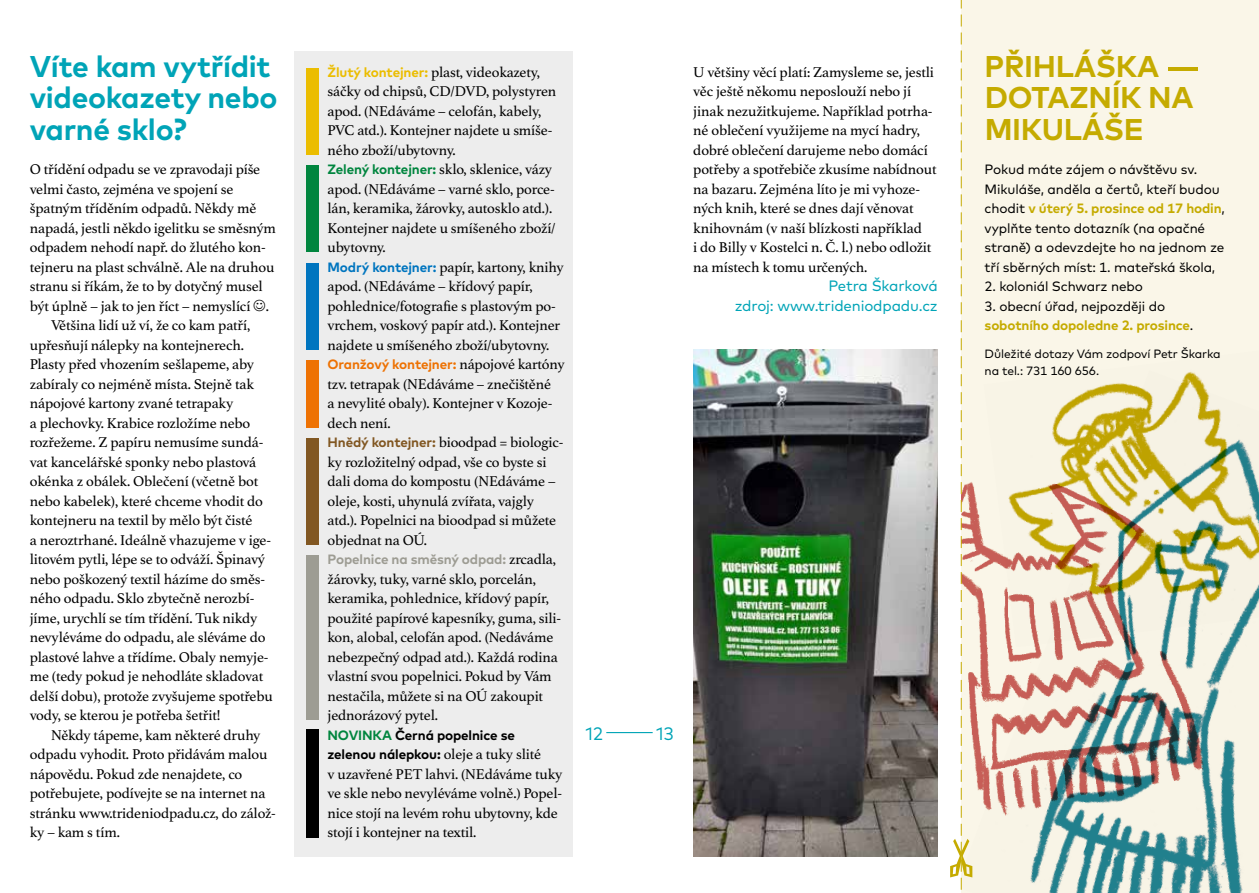
<style>
.page{position:relative;width:1259px;height:893px;background:#fff}
.page>*{position:absolute;margin:0;border:0;box-sizing:border-box;transform-origin:0 0}
.t1{font:700 30px/31.5px "Mark Pro";letter-spacing:-.01em;color:#00a4b7}
.t2{font:700 30px/31.5px "Mark Pro";letter-spacing:-.01em;color:#c5ab00}
.t3{font:18px "Mark Pro";color:#00a4b7}
.t4{font:15px/19.5px "Athelas";letter-spacing:-.01em;color:#000}
.t5{font:15px/19.5px "Mark Pro";letter-spacing:-.01em;color:#00a4b7;text-align:right}
.t6{font:13.5px/19.5px "Mark Pro";letter-spacing:-.01em;color:#000}
.t7{font:700 13.5px/19.5px "Mark Pro";letter-spacing:-.01em;color:#000}
.t8{font:700 13.5px/19.5px "Mark Pro";letter-spacing:-.01em;color:#c5ab00}
.t9{font:700 13.5px "Mark Pro";letter-spacing:-.01em;color:#ee7203}
.t10{font:700 13.5px "Mark Pro";letter-spacing:-.01em;color:#9d9c93}
.t11{font:12px/16.5px "Mark Pro";letter-spacing:-.01em;color:#000}
.s1{font-family:"Mark Pro";font-weight:700;font-size:13.5px;color:#ebbd00}
.s2{font-family:"Mark Pro";font-weight:700;font-size:13.5px;color:#00853e}
.s3{font-family:"Mark Pro";font-weight:700;font-size:13.5px;color:#0075bf}
.s4{font-family:"Athelas";font-weight:400;font-size:15px;color:#000}
.s5{font-family:"Mark Pro";font-weight:700;font-size:13.5px;color:#815722}
.s6{color:#00853e}
.s7{font-family:"Athelas";font-weight:400;font-size:15px}
.s8{font-weight:700;color:#c5ab00}
.s9{font-weight:400;color:#000}
</style>
<div class="page">
<hr style="left:606px;top:732px;width:46px;height:1px;background:#00a4b7">
<div style="left:961px;top:0;width:298px;height:893px;background:#faf6e8"></div>
<img style="left:972px;top:371px;width:287px;height:522px">
<div style="left:294px;top:51px;width:279px;height:806px;background:#ededed"></div>
<img style="left:693px;top:350px;width:245px;height:507px">
<svg style="left:950px;top:0;width:22px;height:890px"></svg>
<div style="left:306px;top:68px;width:13px;height:87px;background:#ebbd00"></div>
<div style="left:306px;top:165px;width:13px;height:87px;background:#00853e"></div>
<div style="left:306px;top:263px;width:13px;height:87px;background:#0075bf"></div>
<div style="left:306px;top:360px;width:13px;height:68px;background:#ee7203"></div>
<div style="left:306px;top:438px;width:13px;height:107px;background:#815722"></div>
<div style="left:306px;top:555px;width:13px;height:165px;background:#9d9c93"></div>
<div style="left:306px;top:729px;width:13px;height:108px;background:#000"></div>
<h1 class="t1" style="left:30px;top:48px;width:249px">Víte kam vytřídit videokazety nebo varné sklo?</h1>
<p class="t4" style="left:30px;top:160px;width:232px">O třídění odpadu se ve zpravodaji píše</p>
<p class="t4" style="left:30px;top:179px;width:205px">velmi často, zejména ve spojení se</p>
<p class="t4" style="left:30px;top:199px;width:228px">špatným tříděním odpadů. Někdy mě</p>
<p class="t4" style="left:30px;top:218px;width:248px">napadá, jestli někdo igelitku se směsným</p>
<p class="t4" style="left:30px;top:238px;width:238px">odpadem nehodí např. do žlutého kon-</p>
<p class="t4" style="left:30px;top:257px;width:246px">tejneru na plast schválně. Ale na druhou</p>
<p class="t4" style="left:30px;top:277px;width:235px">stranu si říkám, že to by dotyčný musel</p>
<p class="t4" style="left:30px;top:296px;width:241px">být úplně – jak to jen říct – nemyslící .</p>
<p class="t4" style="left:51px;top:316px;width:201px">Většina lidí už ví, že co kam patří,</p>
<p class="t4" style="left:30px;top:335px;width:216px">upřesňují nálepky na kontejnerech.</p>
<p class="t4" style="left:30px;top:355px;width:226px">Plasty před vhozením sešlapeme, aby</p>
<p class="t4" style="left:30px;top:374px;width:226px">zabíraly co nejméně místa. Stejně tak</p>
<p class="t4" style="left:30px;top:394px;width:205px">nápojové kartony zvané tetrapaky</p>
<p class="t4" style="left:30px;top:413px;width:222px">a plechovky. Krabice rozložíme nebo</p>
<p class="t4" style="left:30px;top:433px;width:235px">rozřežeme. Z papíru nemusíme sundá-</p>
<p class="t4" style="left:30px;top:452px;width:228px">vat kancelářské sponky nebo plastová</p>
<p class="t4" style="left:30px;top:472px;width:230px">okénka z obálek. Oblečení (včetně bot</p>
<p class="t4" style="left:30px;top:491px;width:235px">nebo kabelek), které chceme vhodit do</p>
<p class="t4" style="left:30px;top:511px;width:224px">kontejneru na textil by mělo být čisté</p>
<p class="t4" style="left:30px;top:530px;width:243px">a neroztrhané. Ideálně vhazujeme v ige-</p>
<p class="t4" style="left:30px;top:550px;width:237px">litovém pytli, lépe se to odváží. Špinavý</p>
<p class="t4" style="left:30px;top:569px;width:237px">nebo poškozený textil házíme do směs-</p>
<p class="t4" style="left:30px;top:589px;width:226px">ného odpadu. Sklo zbytečně nerozbí-</p>
<p class="t4" style="left:30px;top:608px;width:229px">jíme, urychlí se tím třídění. Tuk nikdy</p>
<p class="t4" style="left:30px;top:628px;width:237px">nevyléváme do odpadu, ale sléváme do</p>
<p class="t4" style="left:30px;top:647px;width:240px">plastové lahve a třídíme. Obaly nemyje-</p>
<p class="t4" style="left:30px;top:667px;width:235px">me (tedy pokud je nehodláte skladovat</p>
<p class="t4" style="left:30px;top:686px;width:245px">delší dobu), protože zvyšujeme spotřebu</p>
<p class="t4" style="left:30px;top:706px;width:192px">vody, se kterou je potřeba šetřit!</p>
<p class="t4" style="left:51px;top:725px;width:211px">Někdy tápeme, kam některé druhy</p>
<p class="t4" style="left:30px;top:745px;width:239px">odpadu vyhodit. Proto přidávám malou</p>
<p class="t4" style="left:30px;top:764px;width:214px">nápovědu. Pokud zde nenajdete, co</p>
<p class="t4" style="left:30px;top:784px;width:237px">potřebujete, podívejte se na internet na</p>
<p class="t4" style="left:30px;top:803px;width:248px">stránku www.trideniodpadu.cz, do zálož-</p>
<p class="t4" style="left:30px;top:823px;width:92px">ky – kam s tím.</p>
<p class="t4" style="left:327px;top:62px;width:238px"><span class="s1">Žlutý kontejner:</span> plast, videokazety, sáčky od chipsů, CD/DVD, polystyren apod. (NEdáváme – celofán, kabely, PVC atd.). Kontejner najdete u smíše&shy;ného zboží/ubytovny.<br><span class="s2">Zelený kontejner:</span> sklo, sklenice, vázy apod. (NEdáváme – varné sklo, porce&shy;lán, keramika, žárovky, autosklo atd.).<br>Kontejner najdete u smíšeného zboží/ ubytovny.<br><span class="s3">Modrý kontejner:</span> papír, kartony, knihy apod. (NEdáváme – křídový papír, pohlednice/fotografie s plastovým po&shy;vrchem, voskový papír atd.). Kontejner najdete u smíšeného zboží/ubytovny.</p>
<p class="t9" style="left:327px;top:354px;width:239px">Oranžový kontejner: <span class="s4">nápojové kartóny</span></p>
<p class="t4" style="left:327px;top:374px;width:238px">tzv. tetrapak (NEdáváme – znečištěné<br>a nevylité obaly). Kontejner v Kozoje&shy;dech není.<br><span class="s5">Hnědý kontejner:</span> bioodpad = biologic&shy;ky rozložitelný odpad, vše co byste si dali doma do kompostu (NEdáváme – oleje, kosti, uhynulá zvířata, vajgly atd.). Popelnici na bioodpad si můžete objednat na OÚ.</p>
<p class="t10" style="left:327px;top:549px;width:230px">Popelnice na směsný odpad: <span class="s4">zrcadla,</span></p>
<p class="t4" style="left:327px;top:569px;width:235px">žárovky, tuky, varné sklo, porcelán, keramika, pohlednice, křídový papír, použité papírové kapesníky, guma, sili&shy;kon, alobal, celofán apod. (Nedáváme nebezpečný odpad atd.). Každá rodina vlastní svou popelnici. Pokud by Vám nestačila, můžete si na OÚ zakoupit jednorázový pytel.</p>
<p class="t7" style="left:327px;top:724px;width:215px"><span class="s6">NOVINKA</span> Černá popelnice se zelenou nálepkou: <span class="s7">oleje a tuky slité</span></p>
<p class="t4" style="left:327px;top:764px;width:236px">v uzavřené PET lahvi. (NEdáváme tuky ve skle nebo nevyléváme volně.) Popel&shy;nice stojí na levém rohu ubytovny, kde stojí i kontejner na textil.</p>
<p class="t4" style="left:693px;top:62px;width:245px">U většiny věcí platí: Zamysleme se, jestli věc ještě někomu neposlouží nebo jí jinak nezužitkujeme. Například potrha&shy;né oblečení využijeme na mycí hadry, dobré oblečení darujeme nebo domácí potřeby a spotřebiče zkusíme nabídnout na bazaru. Zejména líto je mi vyhoze&shy;ných knih, které se dnes dají věnovat knihovnám (v naší blízkosti například<br>i do Billy v Kostelci n. Č. l.) nebo odložit na místech k tomu určených.</p>
<p class="t5" style="left:735px;top:275px;width:205px">Petra Škarková<br>zdroj: www.trideniodpadu.cz</p>
<p class="t3" style="left:585px;top:720px;width:19px">12</p>
<p class="t3" style="left:656px;top:720px;width:19px">13</p>
<h1 class="t2" style="left:984px;top:48px;width:217px">PŘIHLÁŠKA –<br>DOTAZNÍK NA<br>MIKULÁŠE</h1>
<p class="t6" style="left:984px;top:158px;width:242px">Pokud máte zájem o návštěvu sv.<br>Mikuláše, anděla a čertů, kteří budou chodit <span class="s8">v úterý 5. prosince od 17 hodin</span>, vyplňte tento dotazník (na opačné straně) a odevzdejte ho na jednom ze tří sběrných míst: 1. mateřská škola,</p>
<p class="t6" style="left:984px;top:275px;width:160px">2. koloniál Schwarz nebo</p>
<p class="t8" style="left:984px;top:295px;width:210px"><span class="s9">3. obecní úřad, nejpozději do </span>sobotního dopoledne 2. prosince<span class="s9">.</span></p>
<p class="t11" style="left:984px;top:345px;width:237px">Důležité dotazy Vám zodpoví Petr Škarka na tel.: 731 160 656.</p>
</div>
